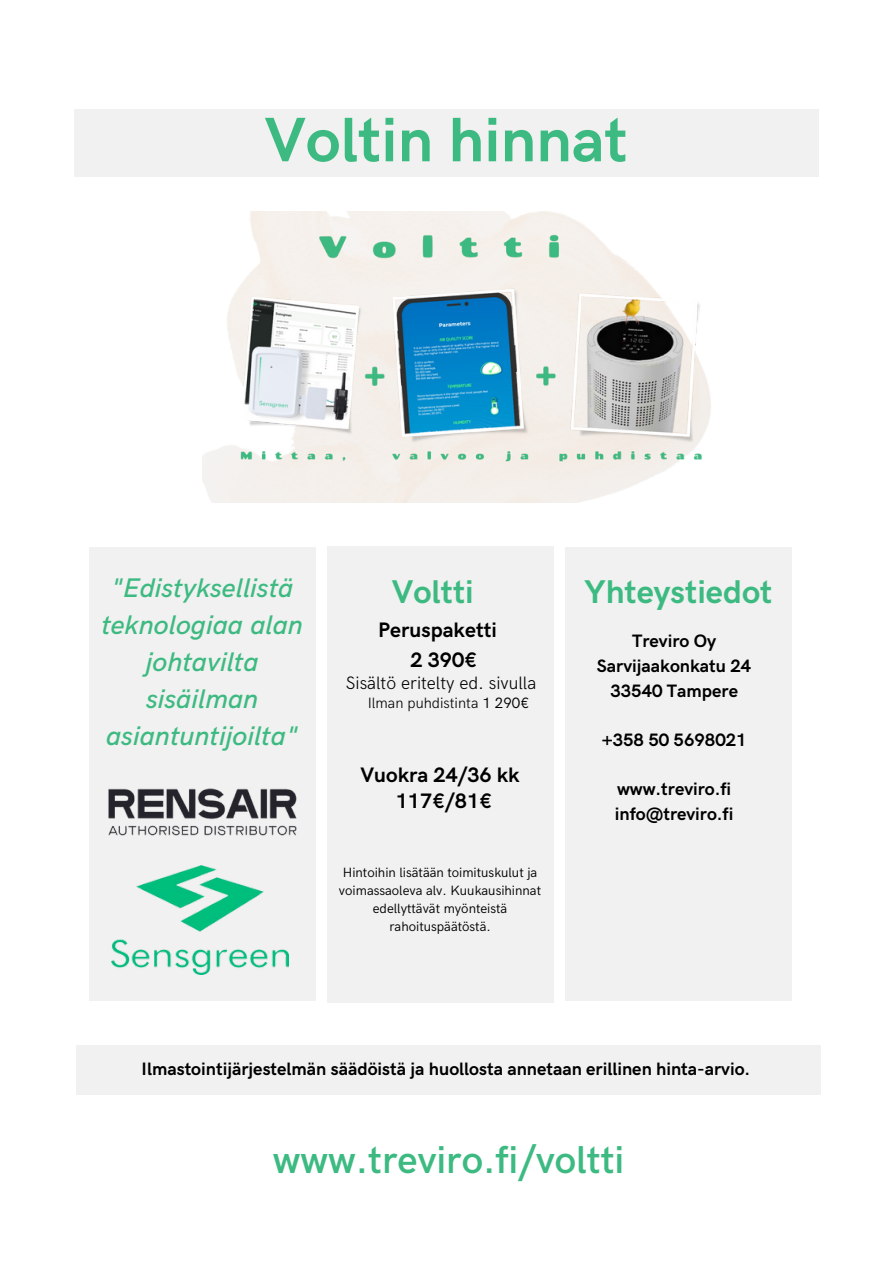
<style>
.page{position:relative;width:893px;height:1264px;background:#fff}
.page>*{position:absolute;margin:0;border:0;box-sizing:border-box;transform-origin:0 0}
.t1{font:700 63px "HK Grotesk";color:#3dba81}
.t2{font:600 39px "HK Grotesk";color:#3dba81}
.t3{font:700 33px "HK Grotesk";color:#3dba81}
.t4{font:italic 500 27px/37px "HK Grotesk";color:#3dba81;text-align:center}
.t5{font:700 21px/30.6px "HK Grotesk";color:#000;text-align:center}
.t6{font:700 18px/24.8px "HK Grotesk";color:#000;text-align:center}
.t7{font:300 18px "HK Grotesk";color:#000}
.t8{font:300 15px "HK Grotesk";color:#000}
.t9{font:13.5px/18px "HK Grotesk";color:#000;text-align:center}
.s1{font-weight:400}
</style>
<div class="page">
<div style="left:327px;top:546px;width:226px;height:456px;background:#f0f1f0"></div>
<div style="left:89px;top:547px;width:226px;height:453px;background:#f0f1f0"></div>
<div style="left:77px;top:1045px;width:743px;height:49px;background:#f0f1f0"></div>
<div style="left:74px;top:109px;width:744px;height:68px;background:#f0f1f0"></div>
<img style="left:202px;top:211px;width:509px;height:292px">
<div style="left:565px;top:547px;width:226px;height:453px;background:#f0f1f0"></div>
<img style="left:108px;top:771px;width:208px;height:81px">
<img style="left:111px;top:865px;width:178px;height:109px">
<h1 class="t1" style="left:264px;top:105px;width:364px">Voltin hinnat</h1>
<h3 class="t4" style="left:111px;top:570px;width:184px">"Edistyksellistä</h3>
<h3 class="t3" style="left:392px;top:573px;width:83px">Voltti</h3>
<h3 class="t4" style="left:101px;top:607px;width:203px">teknologiaa alan johtavilta sisäilman asiantuntijoilta"</h3>
<p class="t5" style="left:378px;top:615px;width:120px">Peruspaketti<br>2 390€</p>
<p class="t5" style="left:360px;top:760px;width:161px">Vuokra 24/36 kk</p>
<p class="t7" style="left:346px;top:672px;width:192px">Sisältö eritelty ed. sivulla</p>
<p class="t8" style="left:367px;top:694px;width:163px">Ilman puhdistinta <span class="s1">1 290€</span></p>
<p class="t5" style="left:396px;top:786px;width:98px">117€/81€</p>
<p class="t9" style="left:339px;top:864px;width:204px">Hintoihin lisätään toimituskulut ja voimassaoleva alv. Kuukausihinnat edellyttävät myönteistä rahoituspäätöstä.</p>
<h3 class="t3" style="left:584px;top:573px;width:189px">Yhteystiedot</h3>
<p class="t6" style="left:597px;top:629px;width:156px">Treviro Oy<br>Sarvijaakonkatu 24<br>33540 Tampere</p>
<p class="t6" style="left:601px;top:728px;width:146px">+358 50 5698021</p>
<p class="t6" style="left:615px;top:777px;width:120px;text-align:left">www.treviro.fi info@treviro.fi</p>
<p class="t6" style="left:142px;top:1056px;width:610px">Ilmastointijärjestelmän säädöistä ja huollosta annetaan erillinen hinta-arvio.</p>
<h2 class="t2" style="left:273px;top:1137px;width:353px">www.treviro.fi/voltti</h2>
</div>
